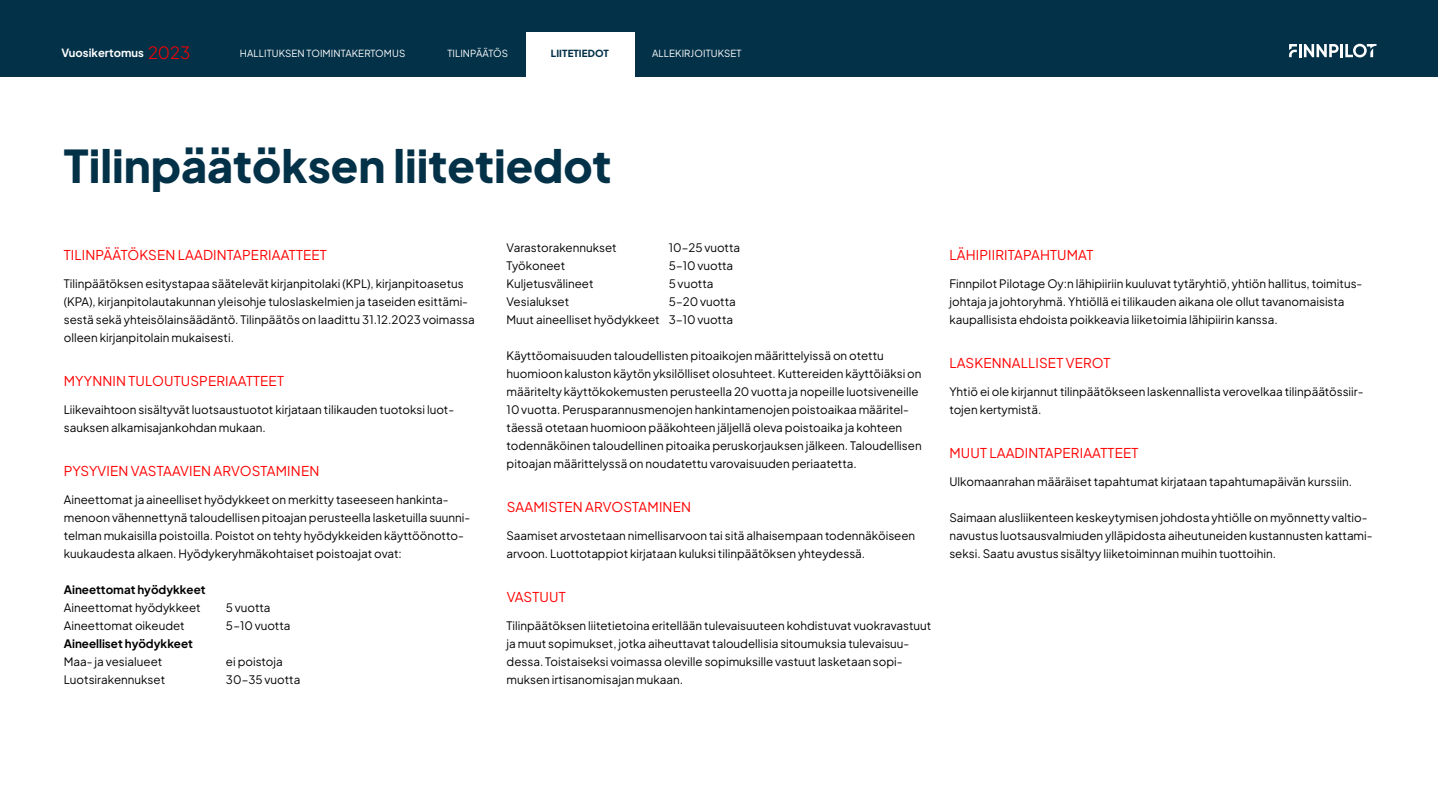
<style>
.page{position:relative;width:1438px;height:808px;background:#fff}
.page>*{position:absolute;margin:0;border:0;box-sizing:border-box;transform-origin:0 0}
.H2_tp_black{font:800 45px "Plus Jakarta Sans";color:#033148}
.H3_tp_orange{font:13.5px "Plus Jakarta Sans";letter-spacing:.01em;color:#f00}
.base{font:11.7px/18px "Plus Jakarta Sans";color:#000}
.base-2{font:700 11.7px/18px "Plus Jakarta Sans";color:#000}
.t1{font:700 11.25px "Plus Jakarta Sans";color:#fff}
.t2{font:9.75px "Plus Jakarta Sans";letter-spacing:.01em;color:#fff}
.t3{font:800 9.75px "Plus Jakarta Sans";letter-spacing:.01em;color:#033148}
.s1{font-weight:400;font-size:16.8px;color:#f00}
.s2{font-weight:400}
</style>
<div class="page">
<div style="left:0;top:0;width:1437px;height:76px;background:#033148"></div>
<svg style="left:1289px;top:44px;width:87px;height:13px"></svg>
<div style="left:526px;top:32px;width:108px;height:49px;background:#fff"></div>
<p class="t1" style="left:61px;top:44px;width:130px">Vuosikertomus <span class="s1">2023</span></p>
<p class="t2" style="left:240px;top:45px;width:167px">HALLITUKSEN TOIMINTAKERTOMUS</p>
<p class="t2" style="left:447px;top:45px;width:62px">TILINPÄÄTÖS</p>
<p class="t3" style="left:551px;top:45px;width:59px">LIITETIEDOT</p>
<p class="t2" style="left:652px;top:45px;width:91px">ALLEKIRJOITUKSET</p>
<p class="H2_tp_black" style="left:64px;top:129px;width:549px">Tilinpäätöksen liitetiedot</p>
<p class="H3_tp_orange" style="left:64px;top:243px;width:264px">TILINPÄÄTÖKSEN LAADINTAPERIAATTEET</p>
<p class="base" style="left:64px;top:273px;width:412px">Tilinpäätöksen esitystapaa säätelevät kirjanpitolaki (KPL), kirjanpitoasetus (KPA), kirjanpitolautakunnan yleisohje tuloslaskelmien ja taseiden esittämi&shy;sestä sekä yhteisölainsäädäntö. Tilinpäätös on laadittu 31.12.2023 voimassa olleen kirjanpitolain mukaisesti.</p>
<p class="H3_tp_orange" style="left:64px;top:369px;width:221px">MYYNNIN TULOUTUSPERIAATTEET</p>
<p class="base" style="left:64px;top:399px;width:392px">Liikevaihtoon sisältyvät luotsaustuotot kirjataan tilikauden tuotoksi luot&shy;sauksen alkamisajankohdan mukaan.</p>
<p class="H3_tp_orange" style="left:64px;top:459px;width:257px">PYSYVIEN VASTAAVIEN ARVOSTAMINEN</p>
<p class="base" style="left:64px;top:489px;width:408px">Aineettomat ja aineelliset hyödykkeet on merkitty taseeseen hankinta&shy;menoon vähennettynä taloudellisen pitoajan perusteella lasketuilla suunni&shy;telman mukaisilla poistoilla. Poistot on tehty hyödykkeiden käyttöönotto&shy;kuukaudesta alkaen. Hyödykeryhmäkohtaiset poistoajat ovat:</p>
<p class="base-2" style="left:64px;top:579px;width:143px">Aineettomat hyödykkeet<br><span class="s2">Aineettomat hyödykkeet</span></p>
<p class="base" style="left:226px;top:597px;width:46px">5 vuotta</p>
<p class="base" style="left:64px;top:615px;width:122px">Aineettomat oikeudet</p>
<p class="base" style="left:226px;top:615px;width:66px">5–10 vuotta</p>
<p class="base-2" style="left:64px;top:633px;width:131px">Aineelliset hyödykkeet<br><span class="s2">Maa- ja vesialueet</span></p>
<p class="base" style="left:226px;top:651px;width:58px">ei poistoja</p>
<p class="base" style="left:64px;top:669px;width:103px">Luotsirakennukset</p>
<p class="base" style="left:226px;top:669px;width:76px">30–35 vuotta</p>
<p class="base" style="left:506px;top:237px;width:112px">Varastorakennukset</p>
<p class="base" style="left:668px;top:237px;width:73px">10–25 vuotta</p>
<p class="base" style="left:506px;top:255px;width:60px">Työkoneet</p>
<p class="base" style="left:668px;top:255px;width:66px">5–10 vuotta</p>
<p class="base" style="left:506px;top:273px;width:88px">Kuljetusvälineet</p>
<p class="base" style="left:668px;top:273px;width:46px">5 vuotta</p>
<p class="base" style="left:506px;top:291px;width:64px">Vesialukset</p>
<p class="base" style="left:506px;top:291px;width:231px;text-align:right">5–20 vuotta<br>Muut aineelliset hyödykkeet 3–10 vuotta</p>
<p class="base" style="left:506px;top:345px;width:416px">Käyttöomaisuuden taloudellisten pitoaikojen määrittelyissä on otettu huomioon kaluston käytön yksilölliset olosuhteet. Kuttereiden käyttöiäksi on määritelty käyttökokemusten perusteella 20 vuotta ja nopeille luotsiveneille 10 vuotta. Perusparannusmenojen hankintamenojen poistoaikaa määritel&shy;täessä otetaan huomioon pääkohteen jäljellä oleva poistoaika ja kohteen todennäköinen taloudellinen pitoaika peruskorjauksen jälkeen. Taloudellisen pitoajan määrittelyssä on noudatettu varovaisuuden periaatetta.</p>
<p class="H3_tp_orange" style="left:506px;top:495px;width:186px">SAAMISTEN ARVOSTAMINEN</p>
<p class="base" style="left:506px;top:525px;width:410px">Saamiset arvostetaan nimellisarvoon tai sitä alhaisempaan todennäköiseen arvoon. Luottotappiot kirjataan kuluksi tilinpäätöksen yhteydessä.</p>
<p class="H3_tp_orange" style="left:506px;top:585px;width:60px">VASTUUT</p>
<p class="base" style="left:506px;top:615px;width:426px">Tilinpäätöksen liitetietoina eritellään tulevaisuuteen kohdistuvat vuokravastuut ja muut sopimukset, jotka aiheuttavat taloudellisia sitoumuksia tulevaisuu&shy;dessa. Toistaiseksi voimassa oleville sopimuksille vastuut lasketaan sopi&shy;muksen irtisanomisajan mukaan.</p>
<p class="H3_tp_orange" style="left:949px;top:243px;width:145px">LÄHIPIIRITAPAHTUMAT</p>
<p class="base" style="left:949px;top:273px;width:414px">Finnpilot Pilotage Oy:n lähipiiriin kuuluvat tytäryhtiö, yhtiön hallitus, toimitus&shy;johtaja ja johtoryhmä. Yhtiöllä ei tilikauden aikana ole ollut tavanomaisista kaupallisista ehdoista poikkeavia liiketoimia lähipiirin kanssa.</p>
<p class="H3_tp_orange" style="left:949px;top:351px;width:162px">LASKENNALLISET VEROT</p>
<p class="base" style="left:949px;top:381px;width:416px">Yhtiö ei ole kirjannut tilinpäätökseen laskennallista verovelkaa tilinpäätössiir&shy;tojen kertymistä.</p>
<p class="H3_tp_orange" style="left:949px;top:441px;width:190px">MUUT LAADINTAPERIAATTEET</p>
<p class="base" style="left:949px;top:471px;width:404px">Ulkomaanrahan määräiset tapahtumat kirjataan tapahtumapäivän kurssiin.</p>
<p class="base" style="left:949px;top:507px;width:425px">Saimaan alusliikenteen keskeytymisen johdosta yhtiölle on myönnetty valtio&shy;navustus luotsausvalmiuden ylläpidosta aiheutuneiden kustannusten kattami&shy;seksi. Saatu avustus sisältyy liiketoiminnan muihin tuottoihin.</p>
</div>
